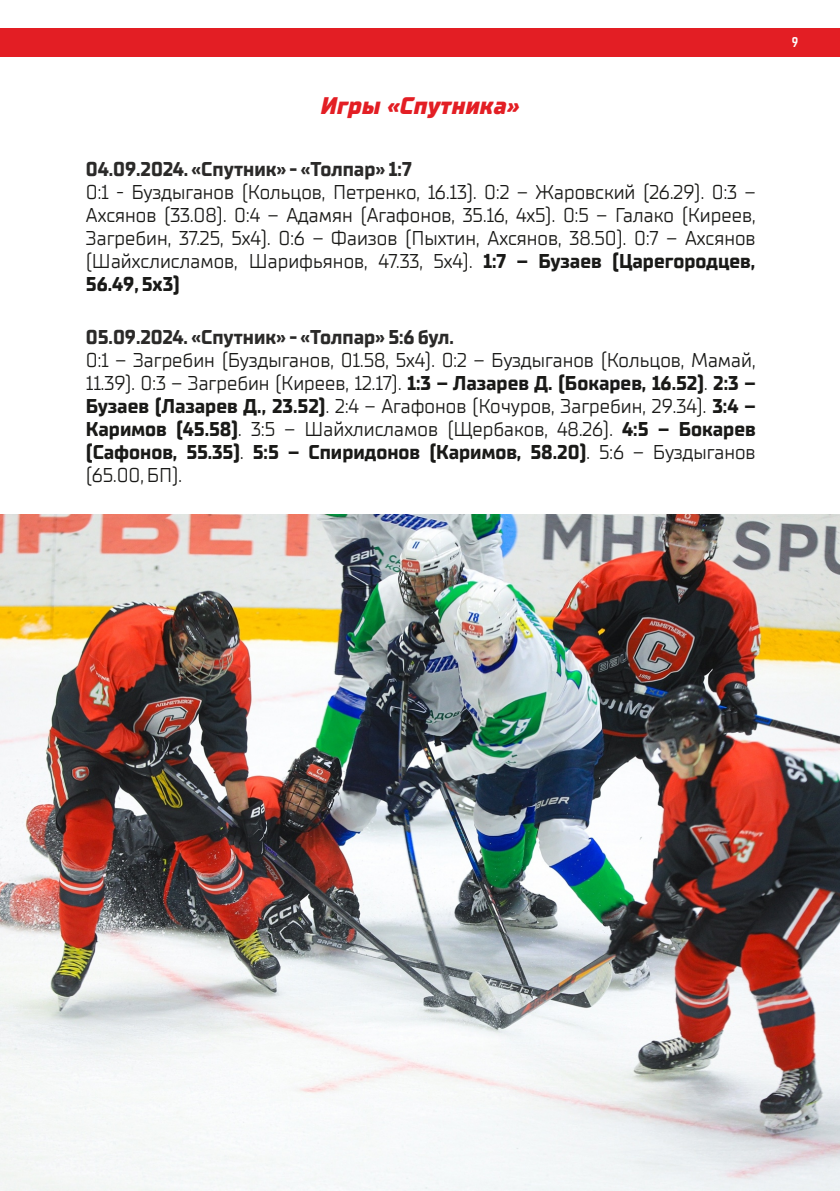
<style>
.page{position:relative;width:840px;height:1191px;background:#fff}
.page>*{position:absolute;margin:0;border:0;box-sizing:border-box;transform-origin:0 0}
.t1{font:italic 800 24px "TT Supermolot Neue";color:#e31e24}
.t2{font:20px/23px "TT Supermolot Neue";color:#1a1a18;text-align:justify}
.t3{font:700 20px "TT Supermolot Neue";color:#2b2a29}
.t4{font:14px "TT Supermolot Neue Cond D Bold";color:#fefefe}
.s1{font-weight:700}
</style>
<div class="page">
<div style="left:0;top:28px;width:839px;height:29px;background:#e31e24"></div>
<img style="left:0;top:515px;width:839px;height:675px">
<p class="t1" style="left:319px;top:95px;width:200px">Игры «Спутника»</p>
<p class="t3" style="left:86px;top:160px;width:327px">04.09.2024. «Спутник» - «Толпар» 1:7</p>
<p class="t2" style="left:86px;top:182px;width:671px">0:1 - Буздыганов (Кольцов, Петренко, 16.13). 0:2 – Жаровский (26.29). 0:3 – Ахсянов (33.08). 0:4 – Адамян (Агафонов, 35.16, 4х5). 0:5 – Галако (Киреев, Загребин, 37.25, 5х4). 0:6 – Фаизов (Пыхтин, Ахсянов, 38.50). 0:7 – Ахсянов (Шайхслисламов, Шарифьянов, 47.33, 5х4). <span class="s1">1:7 – Бузаев (Царегородцев, 56.49, 5х3)</span></p>
<p class="t3" style="left:86px;top:328px;width:369px">05.09.2024. «Спутник» - «Толпар» 5:6 бул.</p>
<p class="t2" style="left:86px;top:350px;width:671px">0:1 – Загребин (Буздыганов, 01.58, 5х4). 0:2 – Буздыганов (Кольцов, Мамай, 11.39). 0:3 – Загребин (Киреев, 12.17). <span class="s1">1:3 – Лазарев Д. (Бокарев, 16.52)</span>. <span class="s1">2:3 – Бузаев (Лазарев Д., 23.52)</span>. 2:4 – Агафонов (Кочуров, Загребин, 29.34). <span class="s1">3:4 – Каримов (45.58)</span>. 3:5 – Шайхлисламов (Щербаков, 48.26). <span class="s1">4:5 – Бокарев (Сафонов, 55.35)</span>. <span class="s1">5:5 – Спиридонов (Каримов, 58.20)</span>. 5:6 – Буздыганов (65.00, БП).</p>
<p class="t4" style="left:791px;top:36px;width:8px">9</p>
</div>
